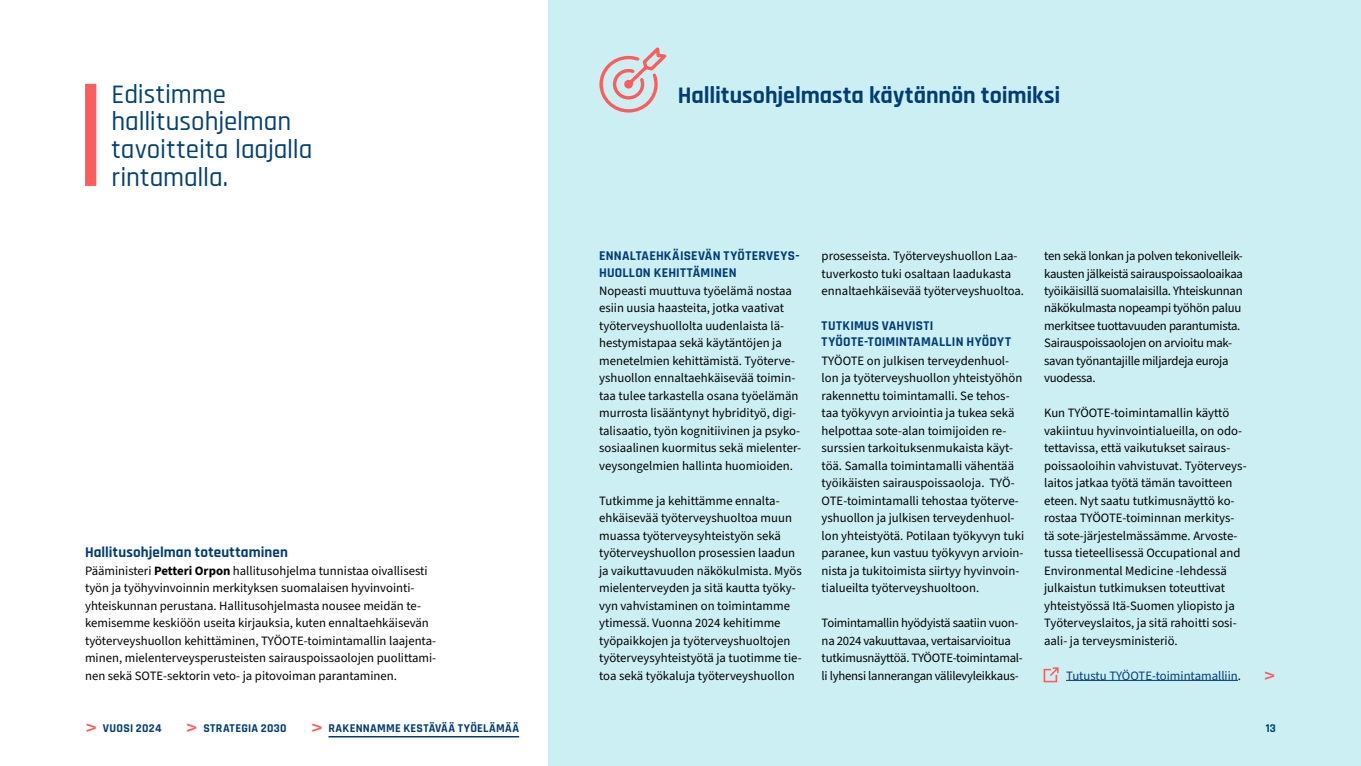
<style>
.page{position:relative;width:1361px;height:766px;background:#fff}
.page>*{position:absolute;margin:0;border:0;box-sizing:border-box;transform-origin:0 0}
.t1{font:500 27px/27.8px "Rajdhani";letter-spacing:-.005em;color:#004177}
.t2{font:700 24px "Rajdhani";letter-spacing:-.005em;color:#003c78}
.t3{font:600 22.5px "Rajdhani";color:#ff5c5c}
.t4{font:700 15px "Rajdhani";letter-spacing:.005em;color:#003c78}
.t5{font:700 13.5px/16.5px "Rajdhani";letter-spacing:.02em;color:#003c78}
.t6{font:12.75px/17.5px "Source Sans 3";color:#000}
.t7{font:12.75px/17.5px "Source Sans 3";letter-spacing:-.02em;color:#000}
.t8{font:12.75px "Source Sans 3";color:#003c78}
.t9{font:700 12px "Rajdhani";letter-spacing:.025em;color:#003c78}
.t10{font:700 12px "Rajdhani";color:#004177}
.s1{font-weight:700}
.s2{font-weight:600;font-size:22.5px;color:#ff5c5c}
.s3{color:#000}
</style>
<div class="page">
<div style="left:549px;top:0;width:812px;height:765px;background:#cceff4"></div>
<div style="left:85px;top:84px;width:11px;height:102px;background:#ff5c5c"></div>
<hr style="left:1066px;top:680px;width:172px;height:1px;background:#003c78">
<svg style="left:1043px;top:667px;width:15px;height:15px"></svg>
<svg style="left:599px;top:47px;width:68px;height:66px"></svg>
<hr style="left:328px;top:735px;width:191px;height:2px;background:#003c78">
<h1 class="t1" style="left:111px;top:81px;width:202px">Edistimme hallitusohjelman tavoitteita laajalla rintamalla.</h1>
<p class="t4" style="left:85px;top:543px;width:204px">Hallitusohjelman toteuttaminen</p>
<p class="t6" style="left:85px;top:561px;width:353px">Pääministeri <span class="s1">Petteri Orpon</span> hallitusohjelma tunnistaa oivallisesti työn ja työhyvinvoinnin merkityksen suomalaisen hyvinvointi&shy;yhteiskunnan perustana. Hallitusohjelmasta nousee meidän te&shy;kemisemme keskiöön useita kirjauksia, kuten ennaltaehkäisevän työterveyshuollon kehittäminen, TYÖOTE-toimintamallin laajenta&shy;minen, mielenterveysperusteisten sairauspoissaolojen puolittami&shy;nen sekä SOTE-sektorin veto- ja pitovoiman parantaminen.</p>
<p class="t9" style="left:85px;top:720px;width:436px"><span class="s2">&gt;</span> VUOSI 2024 <span class="s2">&gt;</span> STRATEGIA 2030 <span class="s2">&gt;</span> RAKENNAMME KESTÄVÄÄ TYÖELÄMÄÄ</p>
<h2 class="t2" style="left:678px;top:80px;width:384px">Hallitusohjelmasta käytännön toimiksi</h2>
<p class="t5" style="left:599px;top:248px;width:202px">ENNALTAEHKÄISEVÄN TYÖTERVEYS-<br>HUOLLON KEHITTÄMINEN</p>
<p class="t6" style="left:599px;top:282px;width:203px">Nopeasti muuttuva työelämä nostaa esiin uusia haasteita, jotka vaativat työterveyshuollolta uudenlaista lä&shy;hestymistapaa sekä käytäntöjen ja menetelmien kehittämistä. Työterve&shy;yshuollon ennaltaehkäisevää toimin&shy;taa tulee tarkastella osana työelämän murrosta lisääntynyt hybridityö, digi&shy;talisaatio, työn kognitiivinen ja psyko&shy;sosiaalinen kuormitus sekä mielenter&shy;veysongelmien hallinta huomioiden.</p>
<p class="t6" style="left:599px;top:491px;width:204px">Tutkimme ja kehittämme ennalta&shy;ehkäisevää työterveyshuoltoa muun muassa työterveysyhteistyön sekä työterveyshuollon prosessien laadun ja vaikuttavuuden näkökulmista. Myös mielenterveyden ja sitä kautta työky&shy;vyn vahvistaminen on toimintamme ytimessä. Vuonna 2024 kehitimme työpaikkojen ja työterveyshuoltojen työterveysyhteistyötä ja tuotimme tie&shy;toa sekä työkaluja työterveyshuollon</p>
<p class="t6" style="left:821px;top:247px;width:204px">prosesseista. Työterveyshuollon Laa&shy;tuverkosto tuki osaltaan laadukasta ennaltaehkäisevää työterveyshuoltoa.</p>
<p class="t5" style="left:821px;top:317px;width:191px">TUTKIMUS VAHVISTI<br>TYÖOTE-TOIMINTAMALLIN HYÖDYT</p>
<p class="t6" style="left:821px;top:352px;width:204px">TYÖOTE on julkisen terveydenhuol&shy;lon ja työterveyshuollon yhteistyöhön rakennettu toimintamalli. Se tehos&shy;taa työkyvyn arviointia ja tukea sekä helpottaa sote-alan toimijoiden re&shy;surssien tarkoituksenmukaista käyt&shy;töä. Samalla toimintamalli vähentää työikäisten sairauspoissaoloja. TYÖ-OTE-toimintamalli tehostaa työterve&shy;yshuollon ja julkisen terveydenhuol&shy;lon yhteistyötä. Potilaan työkyvyn tuki paranee, kun vastuu työkyvyn arvioin&shy;nista ja tukitoimista siirtyy hyvinvoin&shy;tialueilta työterveyshuoltoon.</p>
<p class="t7" style="left:821px;top:614px;width:203px">Toimintamallin hyödyistä saatiin vuon&shy;na 2024 vakuuttavaa, vertaisarvioitua tutkimusnäyttöä. TYÖOTE-toimintamal&shy;li lyhensi lannerangan välilevyleikkaus-</p>
<p class="t7" style="left:1044px;top:247px;width:200px">ten sekä lonkan ja polven tekonivelleik&shy;kausten jälkeistä sairauspoissaoloaikaa työikäisillä suomalaisilla. Yhteiskunnan näkökulmasta nopeampi työhön paluu merkitsee tuottavuuden parantumista.<br>Sairauspoissaolojen on arvioitu mak&shy;savan työnantajille miljardeja euroja vuodessa.</p>
<p class="t6" style="left:1044px;top:404px;width:204px">Kun TYÖOTE-toimintamallin käyttö vakiintuu hyvinvointialueilla, on odo&shy;tettavissa, että vaikutukset sairaus&shy;poissaoloihin vahvistuvat. Työterveys&shy;laitos jatkaa työtä tämän tavoitteen eteen. Nyt saatu tutkimusnäyttö ko&shy;rostaa TYÖOTE-toiminnan merkitys&shy;tä sote-järjestelmässämme. Arvoste&shy;tussa tieteellisessä Occupational and Environmental Medicine -lehdessä julkaistun tutkimuksen toteuttivat yhteistyössä Itä-Suomen yliopisto ja Työterveyslaitos, ja sitä rahoitti sosi&shy;aali- ja terveysministeriö.</p>
<p class="t8" style="left:1066px;top:667px;width:176px">Tutustu TYÖOTE-toimintamalliin<span class="s3">.</span></p>
<h3 class="t3" style="left:1263px;top:662px;width:14px">&gt;</h3>
<p class="t10" style="left:1265px;top:720px;width:12px">13</p>
</div>
